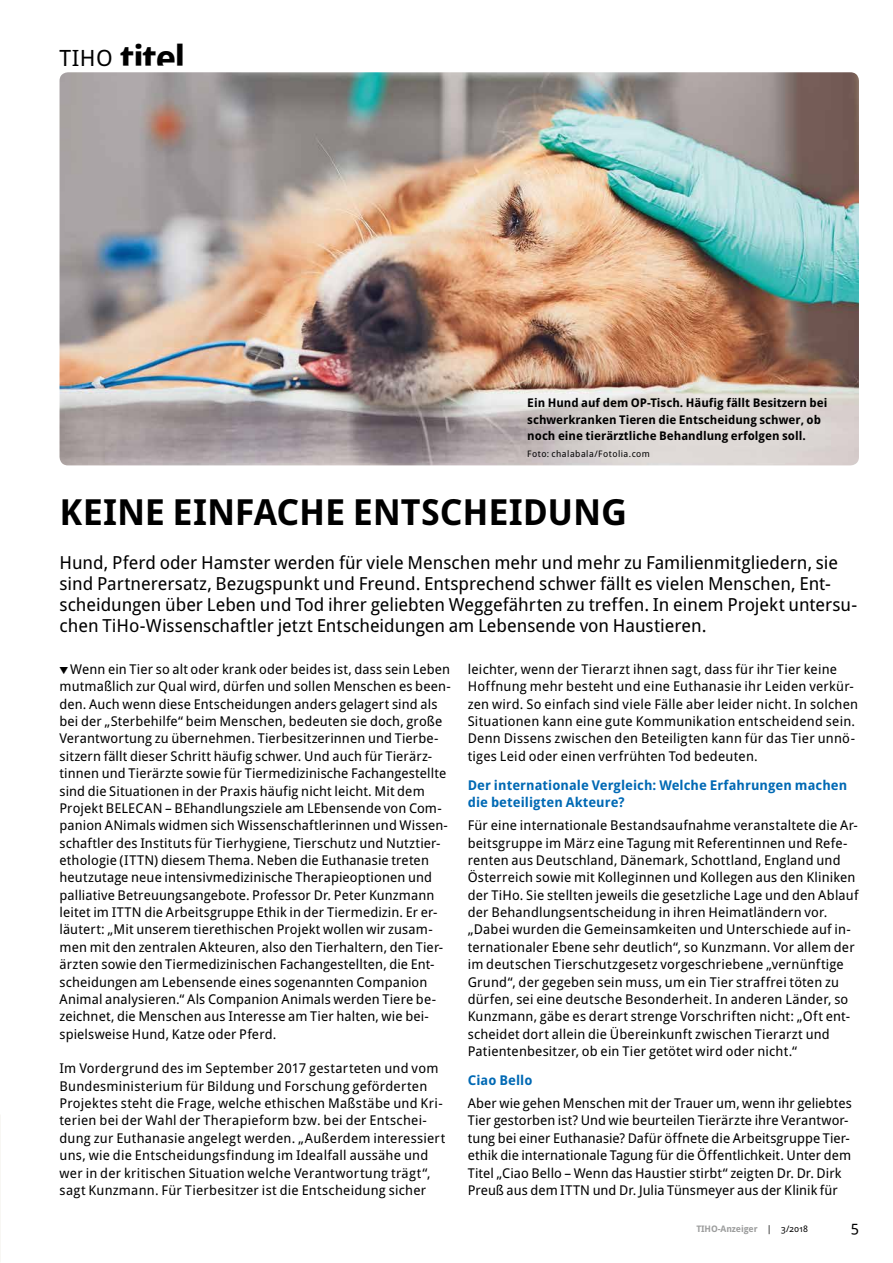
<style>
.page{position:relative;width:893px;height:1263px;background:#fff}
.page>*{position:absolute;margin:0;border:0;box-sizing:border-box;transform-origin:0 0}
.t1{font:700 36px "Droid Sans Pro";letter-spacing:-.01em;color:#000}
.t2{font:18px/21px "Droid Sans Pro";color:#000}
.t3{font:15px "Droid Sans Pro";color:#000}
.t4{font:13.5px/17.4px "Droid Sans Pro";letter-spacing:.01em;color:#000}
.t5{font:700 13.5px/16.5px "Droid Sans Pro";letter-spacing:.005em;color:#0069b4}
.t6{font:700 12px/16.5px "Droid Sans Pro";color:#000}
.t7{font:9px "Droid Sans Pro";letter-spacing:.05em;color:#000}
.t8{font:700 9px "Droid Sans Pro";letter-spacing:-.01em;color:#9c9d9d}
.s1{font-weight:400;font-size:22.5px}
.s2{font-weight:700;color:#0069b4}
.s3{font-weight:400;color:#000}
</style>
<div class="page">
<svg style="left:0;top:1141px;width:1px;height:121px"></svg>
<img style="left:60px;top:72px;width:799px;height:393px">
<p class="t1" style="left:60px;top:32px;width:127px"><span class="s1">TIHO</span> titel</p>
<p class="t6" style="left:527px;top:394px;width:302px">Ein Hund auf dem OP-Tisch. Häufig fällt Besitzern bei schwerkranken Tieren die Entscheidung schwer, ob noch eine tierärztliche Behandlung erfolgen soll.</p>
<p class="t7" style="left:527px;top:447px;width:124px">Foto: chalabala/Fotolia.com</p>
<p class="t1" style="left:60px;top:486px;width:569px">KEINE EINFACHE ENTSCHEIDUNG</p>
<p class="t2" style="left:60px;top:552px;width:799px">Hund, Pferd oder Hamster werden für viele Menschen mehr und mehr zu Familienmitgliedern, sie sind Partnerersatz, Bezugspunkt und Freund. Entsprechend schwer fällt es vielen Menschen, Ent&shy;scheidungen über Leben und Tod ihrer geliebten Weggefährten zu treffen. In einem Projekt untersu&shy;chen TiHo-Wissenschaftler jetzt Entscheidungen am Lebensende von Haustieren.</p>
<p class="t4" style="left:60px;top:660px;width:393px;text-indent:11px">Wenn ein Tier so alt oder krank oder beides ist, dass sein Leben mutmaßlich zur Qual wird, dürfen und sollen Menschen es been&shy;den. Auch wenn diese Entscheidungen anders gelagert sind als bei der „Sterbehilfe“ beim Menschen, bedeuten sie doch, große Verantwortung zu übernehmen. Tierbesitzerinnen und Tierbe&shy;sitzern fällt dieser Schritt häufig schwer. Und auch für Tierärz&shy;tinnen und Tierärzte sowie für Tiermedizinische Fachangestellte sind die Situationen in der Praxis häufig nicht leicht. Mit dem Projekt BELECAN – BEhandlungsziele am LEbensende von Com&shy;panion ANimals widmen sich Wissenschaftlerinnen und Wissen&shy;schaftler des Instituts für Tierhygiene, Tierschutz und Nutztier&shy;ethologie (ITTN) diesem Thema. Neben die Euthanasie treten heutzutage neue intensivmedizinische Therapieoptionen und palliative Betreuungsangebote. Professor Dr. Peter Kunzmann leitet im ITTN die Arbeitsgruppe Ethik in der Tiermedizin. Er er&shy;läutert: „Mit unserem tierethischen Projekt wollen wir zusam&shy;men mit den zentralen Akteuren, also den Tierhaltern, den Tier&shy;ärzten sowie den Tiermedizinischen Fachangestellten, die Ent&shy;scheidungen am Lebensende eines sogenannten Companion Animal analysieren.“ Als Companion Animals werden Tiere be&shy;zeichnet, die Menschen aus Interesse am Tier halten, wie bei&shy;spielsweise Hund, Katze oder Pferd.</p>
<p class="t4" style="left:60px;top:1059px;width:387px">Im Vordergrund des im September 2017 gestarteten und vom Bundesministerium für Bildung und Forschung geförderten Projektes steht die Frage, welche ethischen Maßstäbe und Kri&shy;terien bei der Wahl der Therapieform bzw. bei der Entschei&shy;dung zur Euthanasie angelegt werden. „Außerdem interessiert uns, wie die Entscheidungsfindung im Idealfall aussähe und wer in der kritischen Situation welche Verantwortung trägt“, sagt Kunzmann. Für Tierbesitzer ist die Entscheidung sicher</p>
<p class="t4" style="left:468px;top:660px;width:392px">leichter, wenn der Tierarzt ihnen sagt, dass für ihr Tier keine Hoffnung mehr besteht und eine Euthanasie ihr Leiden verkür&shy;zen wird. So einfach sind viele Fälle aber leider nicht. In solchen Situationen kann eine gute Kommunikation entscheidend sein.<br>Denn Dissens zwischen den Beteiligten kann für das Tier unnö&shy;tiges Leid oder einen verfrühten Tod bedeuten.</p>
<p class="t5" style="left:468px;top:776px;width:381px">Der internationale Vergleich: Welche Erfahrungen machen die beteiligten Akteure?</p>
<p class="t4" style="left:468px;top:816px;width:392px">Für eine internationale Bestandsaufnahme veranstaltete die Ar&shy;beitsgruppe im März eine Tagung mit Referentinnen und Refe&shy;renten aus Deutschland, Dänemark, Schottland, England und Österreich sowie mit Kolleginnen und Kollegen aus den Kliniken der TiHo. Sie stellten jeweils die gesetzliche Lage und den Ablauf der Behandlungsentscheidung in ihren Heimatländern vor. „Dabei wurden die Gemeinsamkeiten und Unterschiede auf in&shy;ternationaler Ebene sehr deutlich“, so Kunzmann. Vor allem der im deutschen Tierschutzgesetz vorgeschriebene „vernünftige Grund“, der gegeben sein muss, um ein Tier straffrei töten zu dürfen, sei eine deutsche Besonderheit. In anderen Länder, so Kunzmann, gäbe es derart strenge Vorschriften nicht: „Oft ent&shy;scheidet dort allein die Übereinkunft zwischen Tierarzt und Patientenbesitzer, ob ein Tier getötet wird oder nicht.“</p>
<p class="t4" style="left:468px;top:1068px;width:386px;line-height:22.8px"><span class="s2">Ciao Bello<br></span>Aber wie gehen Menschen mit der Trauer um, wenn ihr geliebtes</p>
<p class="t4" style="left:468px;top:1111px;width:385px">Tier gestorben ist? Und wie beurteilen Tierärzte ihre Verantwor&shy;tung bei einer Euthanasie? Dafür öffnete die Arbeitsgruppe Tier&shy;ethik die internationale Tagung für die Öffentlichkeit. Unter dem Titel „Ciao Bello – Wenn das Haustier stirbt“ zeigten Dr. Dr. Dirk Preuß aus dem ITTN und Dr. Julia Tünsmeyer aus der Klinik für</p>
<p class="t8" style="left:696px;top:1222px;width:113px">TIHO-Anzeiger <span class="s3">| 3/2018</span></p>
<p class="t3" style="left:851px;top:1216px;width:10px">5</p>
</div>
